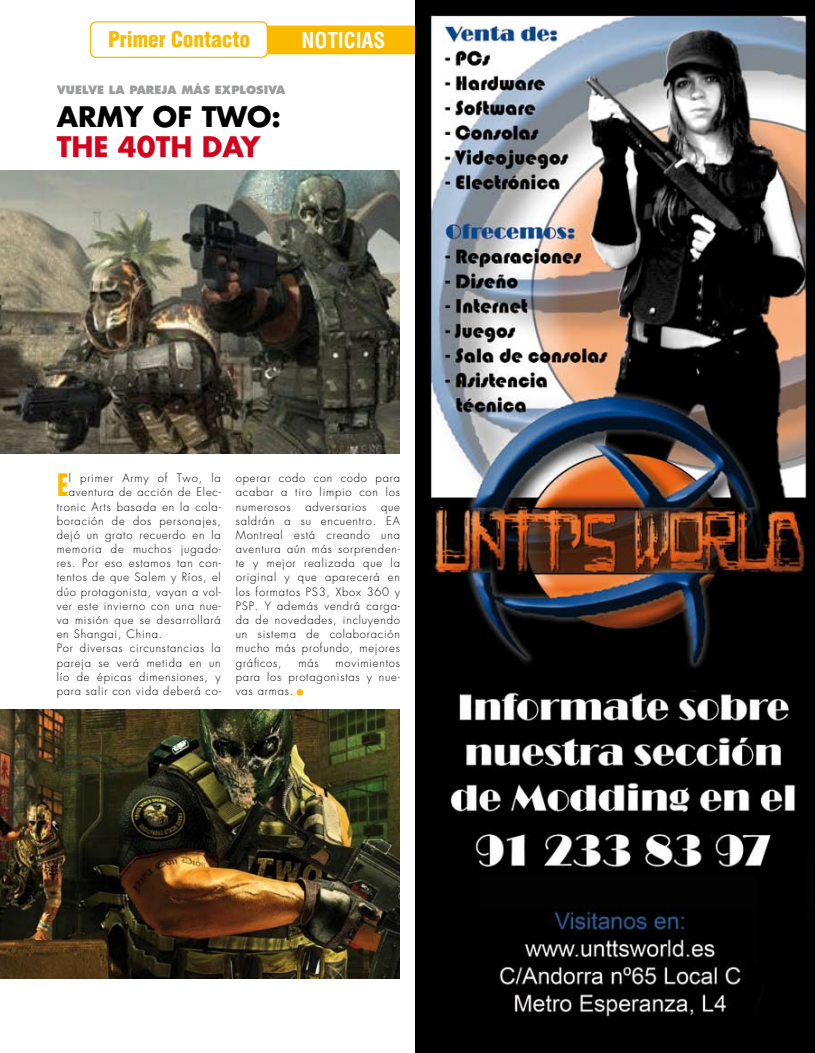
<style>
.page{position:relative;width:815px;height:1053px;background:#fff}
.page>*{position:absolute;margin:0;border:0;box-sizing:border-box;transform-origin:0 0}
.t1{font:700 condensed 30px "Futura Std";color:#faba00}
.t2{font:700 27.5px/30px "Futura Std";color:#000}
.t3{font:900 condensed 21.25px "Helvetica LT Std";color:#faba00}
.t4{font:700 condensed 21.25px "Helvetica LT Std";color:#fff}
.t5{font:300 11.25px/14.1px "Futura Std";letter-spacing:.07em;color:#000;text-align:justify}
.t6{font:800 11.25px "Futura Std";color:#9c9d9f}
.s1{color:#d3021d}
.s2{font-weight:700;font-size:17.5px;color:#faba00}
</style>
<div class="page">
<div style="left:243px;top:26px;width:185px;height:28px;background:#faba00;border-radius:6px"></div>
<div style="left:90px;top:22px;width:177px;height:35px;background:#fff;border-radius:6px"></div>
<div style="left:90px;top:21px;width:178px;height:37px;border:1px solid #faba00;border-radius:6px"></div>
<img style="left:415px;top:0;width:400px;height:1052px">
<img style="left:0;top:170px;width:400px;height:284px">
<img style="left:0;top:709px;width:400px;height:269px">
<p class="t3" style="left:108px;top:26px;width:144px">Primer Contacto</p>
<p class="t4" style="left:301px;top:27px;width:85px">NOTICIAS</p>
<p class="t6" style="left:57px;top:83px;width:230px">VUELVE LA PAREJA MÁS EXPLOSIVA</p>
<p class="t2" style="left:57px;top:101px;width:226px">ARMY OF TWO:<br><span class="s1">THE 40TH DAY</span></p>
<p class="t1" style="left:57px;top:466px;width:13px">E</p>
<p class="t5" style="left:69px;top:471px;width:154px">l primer Army of Two, la</p>
<p class="t5" style="left:69px;top:485px;width:154px">aventura de acción de Elec-</p>
<p class="t5" style="left:57px;top:499px;width:166px">tronic Arts basada en la cola-</p>
<p class="t5" style="left:57px;top:514px;width:166px">boración de dos personajes,</p>
<p class="t5" style="left:57px;top:528px;width:166px">dejó un grato recuerdo en la</p>
<p class="t5" style="left:57px;top:542px;width:166px">memoria de muchos jugado-</p>
<p class="t5" style="left:57px;top:556px;width:166px">res. Por eso estamos tan con-</p>
<p class="t5" style="left:57px;top:570px;width:166px">tentos de que Salem y Ríos, el</p>
<p class="t5" style="left:57px;top:584px;width:166px">dúo protagonista, vayan a vol-</p>
<p class="t5" style="left:57px;top:599px;width:166px">ver este invierno con una nue-</p>
<p class="t5" style="left:57px;top:613px;width:166px">va misión que se desarrollará</p>
<p class="t5" style="left:57px;top:627px;width:107px">en Shangai, China.</p>
<p class="t5" style="left:57px;top:641px;width:166px">Por diversas circunstancias la</p>
<p class="t5" style="left:57px;top:655px;width:166px">pareja se verá metida en un</p>
<p class="t5" style="left:57px;top:670px;width:166px">lío de épicas dimensiones, y</p>
<p class="t5" style="left:57px;top:684px;width:166px">para salir con vida deberá co-</p>
<p class="t5" style="left:236px;top:471px;width:166px">operar codo con codo para acabar a tiro limpio con los numerosos</p>
<p class="t5" style="left:305px;top:499px;width:62px">adversarios</p>
<p class="t5" style="left:236px;top:499px;width:166px;text-indent:145px">que saldrán a su encuentro. EA Montreal está creando una aventura aún más sorprenden&shy;te y mejor realizada que la original y que aparecerá en los formatos PS3, Xbox 360 y PSP. Y además vendrá carga&shy;da de novedades, incluyendo un sistema de colaboración mucho más profundo, mejores gráficos,</p>
<p class="t5" style="left:298px;top:655px;width:22px">más</p>
<p class="t5" style="left:236px;top:655px;width:166px;text-indent:100px">movimientos para los protagonistas y nue&shy;vas armas.<span class="s2">•</span></p>
</div>
